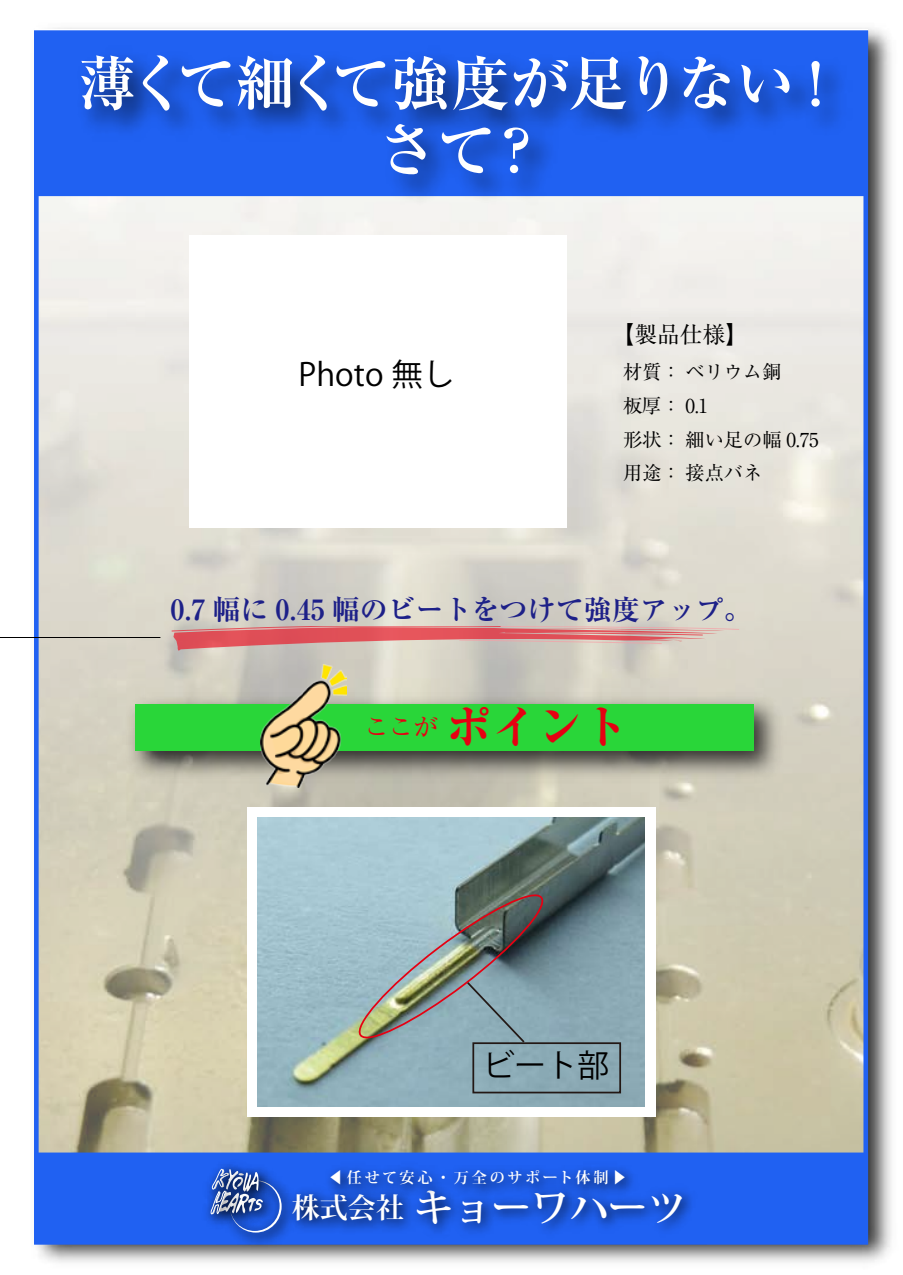
<style>
.page{position:relative;width:903px;height:1275px;background:#fff}
.page>*{position:absolute;margin:0;border:0;box-sizing:border-box;transform-origin:0 0}
.t1{font:700 59.5px/66.5px "Ryumin Pro";color:#fff;text-align:center}
.t2{font:800 45.5px "Ryumin Pro";color:#e60012}
.t3{font:700 38.85px "Koz Min Pro";color:#fff}
.t4{font:31.5px "Koz Go Pro";color:#000}
.t5{font:700 28px "Ryumin Pro";color:#1d2088}
.t6{font:22.75px "Ryumin Pro";color:#000}
.t7{font:19.25px/33.6px "Ryumin Pro";color:#000}
.t8{font:700 15.05px "Koz Min Pro";letter-spacing:.175em;color:#fff}
.s1{font-size:28px}
</style>
<div class="page">
<img style="left:34px;top:27px;width:858px;height:1236px">
<img style="left:40px;top:196px;width:822px;height:956px">
<div style="left:34px;top:31px;width:834px;height:165px;background:#2061f2"></div>
<div style="left:34px;top:1152px;width:834px;height:92px;background:#2061f2;border:5px solid #2061f2"></div>
<img style="left:302px;top:1190px;width:404px;height:62px">
<img style="left:217px;top:1185px;width:85px;height:67px">
<img style="left:198px;top:1155px;width:14px;height:3px">
<img style="left:212px;top:1155px;width:46px;height:14px">
<img style="left:225px;top:1159px;width:5px;height:4px">
<img style="left:219px;top:1163px;width:11px;height:6px">
<img style="left:230px;top:1158px;width:32px;height:11px">
<img style="left:206px;top:1181px;width:39px;height:53px">
<svg style="left:211px;top:1169px;width:71px;height:63px;background:#456bbf"></svg>
<img style="left:315px;top:1156px;width:334px;height:51px">
<img style="left:63px;top:38px;width:821px;height:190px">
<hr style="left:0;top:637px;width:160px;height:1px;background:#000">
<img style="left:118px;top:688px;width:672px;height:100px">
<div style="left:135px;top:705px;width:618px;height:46px;background:#29d639"></div>
<img style="left:260px;top:665px;width:86px;height:122px">
<div style="left:189px;top:235px;width:378px;height:293px;background:#fff"></div>
<svg style="left:172px;top:626px;width:567px;height:25px;background:#d99392"></svg>
<div style="left:247px;top:807px;width:408px;height:309px;background:#fff"></div>
<img style="left:258px;top:817px;width:387px;height:289px">
<div style="left:472px;top:1042px;width:149px;height:51px;border:2px solid #231815"></div>
<img style="left:353px;top:888px;width:196px;height:159px">
<p class="t1" style="left:78px;top:46px;width:769px">薄くて細くて強度が足りない！さて？</p>
<p class="t4" style="left:298px;top:354px;width:157px">Photo 無し</p>
<p class="t6" style="left:612px;top:316px;width:138px">【製品仕様】</p>
<p class="t7" style="left:623px;top:354px;width:197px">材質： ベリウム銅<br>板厚： 0.1<br>形状： 細い足の幅 0.75用途： 接点バネ</p>
<p class="t5" style="left:170px;top:587px;width:583px">0.7 幅に 0.45 幅のビートをつけて強度アップ。</p>
<p class="t2" style="left:364px;top:691px;width:265px"><sup>ここが</sup> ポイント</p>
<p class="t4" style="left:483px;top:1044px;width:127px">ビート部</p>
<p class="t8" style="left:329px;top:1167px;width:299px">◀任せて安心・万全のサポート体制▶</p>
<p class="t3" style="left:292px;top:1179px;width:396px"><span class="s1">株式会社</span> キョーワハーツ</p>
</div>
